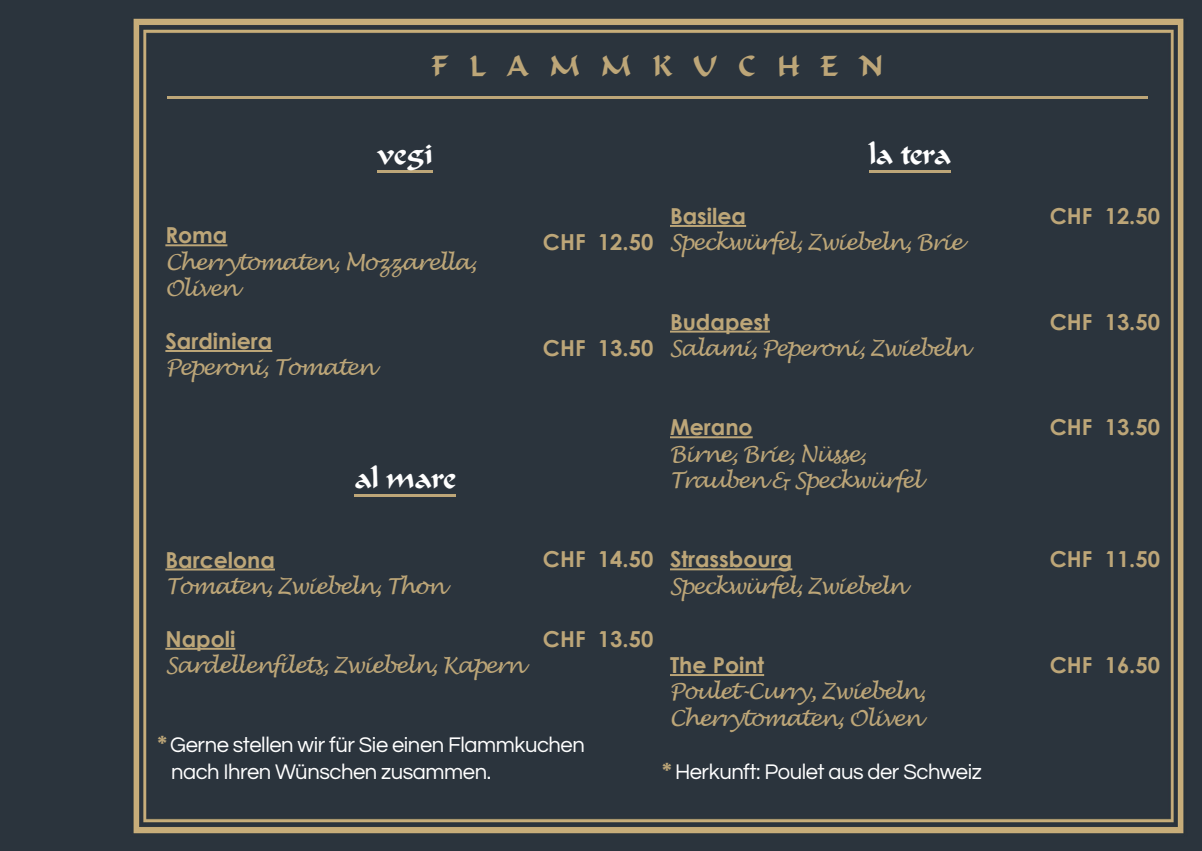
<style>
.page{position:relative;width:1202px;height:851px;background:#fff}
.page>*{position:absolute;margin:0;border:0;box-sizing:border-box;transform-origin:0 0}
.t1{font:28px "Calligraphic";color:#fff}
.t2{font:28px "Calligraphic";letter-spacing:.77em;color:#bda678}
.t3{font:italic 22px "Lucida Handwriting";letter-spacing:-.07em;color:#bda678}
.t4{font:700 22px "Century Gothic";color:#bda678}
.t5{font:22px "Questrial";letter-spacing:-.02em;color:#fff}
.s1{font-family:"Century Gothic";font-weight:700;color:#bda678}
</style>
<div class="page">
<div style="left:0;top:0;width:1202px;height:850px;background:#2b343d"></div>
<img style="left:133px;top:18px;width:1051px;height:816px">
<hr style="left:168px;top:96px;width:980px;height:3px;background:#bda678">
<svg style="left:378px;top:170px;width:55px;height:3px"></svg>
<svg style="left:869px;top:170px;width:82px;height:3px"></svg>
<svg style="left:355px;top:494px;width:101px;height:3px"></svg>
<hr style="left:165px;top:244px;width:62px;height:2px;background:#bda678">
<hr style="left:165px;top:350px;width:107px;height:2px;background:#bda678">
<hr style="left:165px;top:568px;width:110px;height:2px;background:#bda678">
<hr style="left:165px;top:647px;width:70px;height:2px;background:#bda678">
<hr style="left:670px;top:225px;width:76px;height:2px;background:#bda678">
<hr style="left:670px;top:330px;width:100px;height:2px;background:#bda678">
<hr style="left:670px;top:436px;width:83px;height:2px;background:#bda678">
<hr style="left:670px;top:568px;width:122px;height:2px;background:#bda678">
<hr style="left:670px;top:674px;width:94px;height:2px;background:#bda678">
<p class="t2" style="left:432px;top:48px;width:453px">FLAMMKUCHEN</p>
<p class="t1" style="left:378px;top:137px;width:57px">vegi</p>
<p class="t4" style="left:165px;top:218px;width:64px">Roma</p>
<p class="t3" style="left:165px;top:248px;width:313px">Cherrytomaten, Mozzarella,</p>
<p class="t3" style="left:165px;top:275px;width:75px">Oliven</p>
<p class="t4" style="left:165px;top:324px;width:108px">Sardiniera</p>
<p class="t3" style="left:165px;top:354px;width:211px">Peperoni, Tomaten</p>
<p class="t1" style="left:355px;top:461px;width:103px">al mare</p>
<p class="t4" style="left:543px;top:225px;width:112px">CHF 12.50</p>
<p class="t1" style="left:869px;top:136px;width:83px">la tera</p>
<p class="t4" style="left:670px;top:199px;width:78px">Basilea</p>
<p class="t3" style="left:669px;top:229px;width:295px">Speckwürfel, Zwiebeln, Brie</p>
<p class="t4" style="left:543px;top:331px;width:112px">CHF 13.50</p>
<p class="t4" style="left:670px;top:305px;width:101px">Budapest</p>
<p class="t3" style="left:669px;top:335px;width:300px">Salami, Peperoni, Zwiebeln</p>
<p class="t4" style="left:670px;top:410px;width:84px">Merano</p>
<p class="t3" style="left:669px;top:440px;width:198px">Birne, Brie, Nüsse,</p>
<p class="t3" style="left:669px;top:467px;width:253px">Trauben &amp; Speckwürfel</p>
<p class="t4" style="left:165px;top:542px;width:111px">Barcelona</p>
<p class="t3" style="left:165px;top:572px;width:281px">Tomaten, Zwiebeln, Thon</p>
<p class="t4" style="left:165px;top:622px;width:71px">Napoli</p>
<p class="t3" style="left:165px;top:652px;width:360px">Sardellenfilets, Zwiebeln, Kapern</p>
<p class="t4" style="left:543px;top:542px;width:112px">CHF 14.50</p>
<p class="t4" style="left:543px;top:621px;width:112px">CHF 13.50</p>
<p class="t5" style="left:158px;top:734px;width:429px"><span class="s1">*</span> Gerne stellen wir für Sie einen Flammkuchen</p>
<p class="t5" style="left:171px;top:760px;width:322px">nach Ihren Wünschen zusammen.</p>
<p class="t4" style="left:670px;top:542px;width:124px">Strassbourg</p>
<p class="t3" style="left:669px;top:572px;width:238px">Speckwürfel, Zwiebeln</p>
<p class="t4" style="left:670px;top:648px;width:96px">The Point</p>
<p class="t3" style="left:669px;top:678px;width:258px">Poulet-Curry, Zwiebeln,</p>
<p class="t3" style="left:669px;top:704px;width:254px">Cherrytomaten, Oliven</p>
<p class="t5" style="left:662px;top:760px;width:321px"><span class="s1">*</span> Herkunft: Poulet aus der Schweiz</p>
<p class="t4" style="left:1050px;top:199px;width:112px">CHF 12.50</p>
<p class="t4" style="left:1050px;top:305px;width:112px">CHF 13.50</p>
<p class="t4" style="left:1050px;top:410px;width:112px">CHF 13.50</p>
<p class="t4" style="left:1050px;top:542px;width:112px">CHF 11.50</p>
<p class="t4" style="left:1050px;top:648px;width:112px">CHF 16.50</p>
</div>
